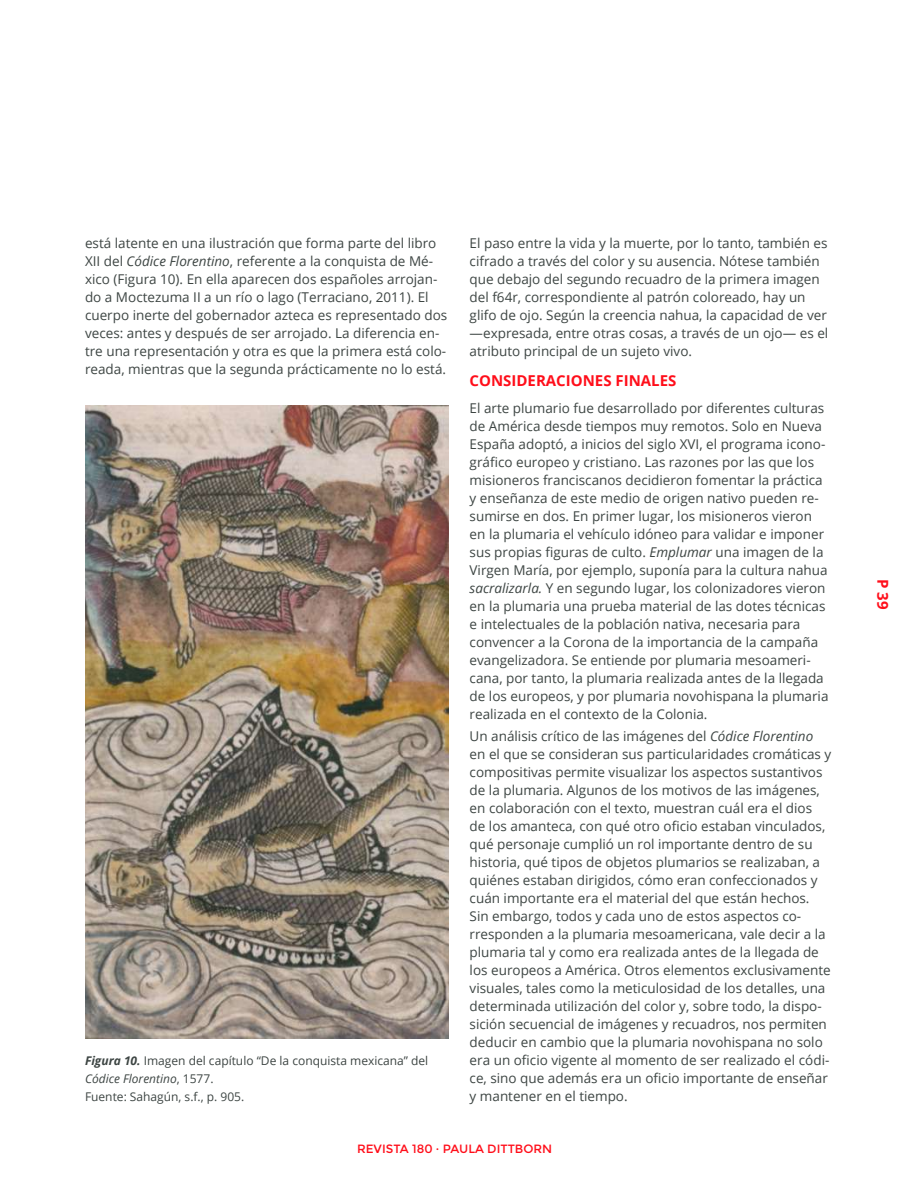
<style>
.page{position:relative;width:918px;height:1188px;background:#fff}
.page>*{position:absolute;margin:0;border:0;box-sizing:border-box;transform-origin:0 0}
.t1{font:700 15px "Open Sans";color:#ff0e1a}
.t2{font:13.5px/18px "Open Sans";color:#3d4543}
.t3{font:12px/18px "Open Sans";color:#3d4543}
.t4{font:12px "Montserrat";color:#ff0e1a}
.s1{font-style:italic}
.s2{font-weight:700;font-style:italic}
</style>
<div class="page">
<img style="left:85px;top:405px;width:363px;height:633px">
<p class="t2" style="left:85px;top:233px;width:364px">está latente en una ilustración que forma parte del libro XII del <span class="s1">Códice Florentino</span>, referente a la conquista de Mé&shy;xico (Figura 10). En ella aparecen dos españoles arrojan&shy;do a Moctezuma II a un río o lago (Terraciano, 2011). El cuerpo inerte del gobernador azteca es representado dos veces: antes y después de ser arrojado. La diferencia en&shy;tre una representación y otra es que la primera está colo&shy;reada, mientras que la segunda prácticamente no lo está.</p>
<p class="t2" style="left:470px;top:233px;width:360px">El paso entre la vida y la muerte, por lo tanto, también es cifrado a través del color y su ausencia. Nótese también que debajo del segundo recuadro de la primera imagen del f64r, correspondiente al patrón coloreado, hay un glifo de ojo. Según la creencia nahua, la capacidad de ver —expresada, entre otras cosas, a través de un ojo— es el atributo principal de un sujeto vivo.</p>
<p class="t1" style="left:470px;top:370px;width:208px">CONSIDERACIONES FINALES</p>
<p class="t2" style="left:470px;top:399px;width:360px">El arte plumario fue desarrollado por diferentes culturas de América desde tiempos muy remotos. Solo en Nueva España adoptó, a inicios del siglo XVI, el programa icono&shy;gráfico europeo y cristiano. Las razones por las que los misioneros franciscanos decidieron fomentar la práctica y enseñanza de este medio de origen nativo pueden re&shy;sumirse en dos. En primer lugar, los misioneros vieron en la plumaria el vehículo idóneo para validar e imponer sus propias figuras de culto. <span class="s1">Emplumar</span> una imagen de la Virgen María, por ejemplo, suponía para la cultura nahua <span class="s1">sacralizarla.</span> Y en segundo lugar, los colonizadores vieron en la plumaria una prueba material de las dotes técnicas e intelectuales de la población nativa, necesaria para convencer a la Corona de la importancia de la campaña evangelizadora. Se entiende por plumaria mesoameri&shy;cana, por tanto, la plumaria realizada antes de la llegada de los europeos, y por plumaria novohispana la plumaria realizada en el contexto de la Colonia.</p>
<p class="t2" style="left:470px;top:727px;width:363px">Un análisis crítico de las imágenes del <span class="s1">Códice Florentino </span>en el que se consideran sus particularidades cromáticas y compositivas permite visualizar los aspectos sustantivos de la plumaria. Algunos de los motivos de las imágenes, en colaboración con el texto, muestran cuál era el dios de los amanteca, con qué otro oficio estaban vinculados, qué personaje cumplió un rol importante dentro de su historia, qué tipos de objetos plumarios se realizaban, a quiénes estaban dirigidos, cómo eran confeccionados y cuán importante era el material del que están hechos.<br>Sin embargo, todos y cada uno de estos aspectos co&shy;rresponden a la plumaria mesoamericana, vale decir a la plumaria tal y como era realizada antes de la llegada de los europeos a América. Otros elementos exclusivamente visuales, tales como la meticulosidad de los detalles, una determinada utilización del color y, sobre todo, la dispo&shy;sición secuencial de imágenes y recuadros, nos permiten deducir en cambio que la plumaria novohispana no solo era un oficio vigente al momento de ser realizado el códi&shy;ce, sino que además era un oficio importante de enseñar y mantener en el tiempo.</p>
<p class="t3" style="left:85px;top:1052px;width:345px"><span class="s2">Figura 10.</span> Imagen del capítulo “De la conquista mexicana” del<br><span class="s1">Códice Florentino</span>, 1577.<br>Fuente: Sahagún, s.f., p. 905.</p>
<p class="t4" style="left:357px;top:1142px;width:197px">REVISTA 180 · PAULA DITTBORN</p>
<p class="t1" style="left:894px;top:579px;width:32px;rotate:90deg">P 39</p>
</div>
